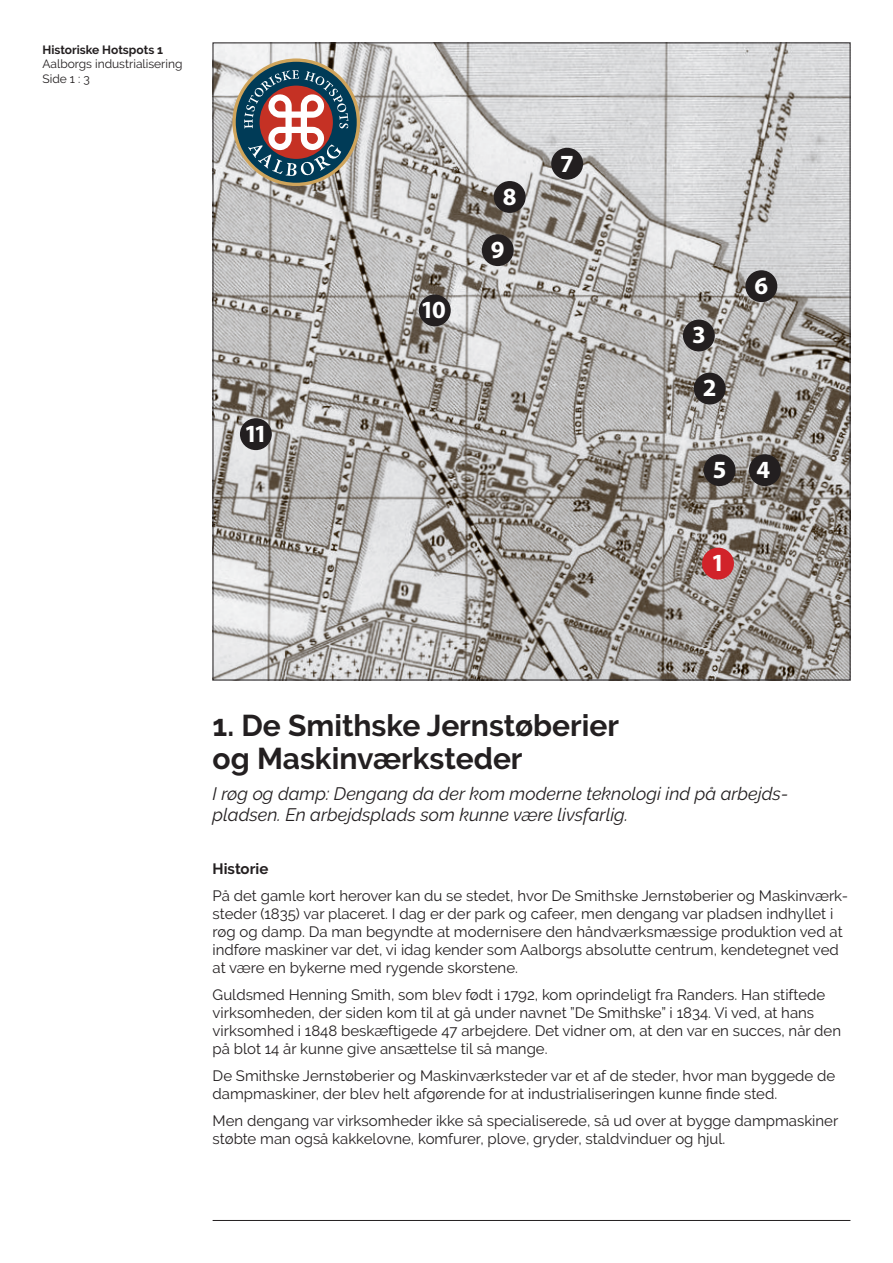
<style>
.page{position:relative;width:893px;height:1263px;background:#fff}
.page>*{position:absolute;margin:0;border:0;box-sizing:border-box;transform-origin:0 0}
.t1{font:700 30px "Raleway";color:#231f20}
.t2{font:24.75px/53.2px "Myriad Variable Concept";color:#fff;text-align:center}
.t3{font:italic 18px "Raleway";color:#231f20}
.t4{font:15px/18px "Raleway";color:#231f20}
.t5{font:700 15px "Raleway";color:#231f20}
.t6{font:12px "Raleway";color:#231f20}
.t7{font:700 12px "Raleway";color:#231f20}
</style>
<div class="page">
<img style="left:215px;top:45px;width:633px;height:633px">
<div style="left:702px;top:548px;width:32px;height:31px;background:#d1232a;border-radius:50%"></div>
<div style="left:694px;top:373px;width:32px;height:31px;background:#231f20;border-radius:50%"></div>
<div style="left:749px;top:454px;width:32px;height:32px;background:#231f20;border-radius:50%"></div>
<div style="left:704px;top:454px;width:31px;height:32px;background:#231f20;border-radius:50%"></div>
<div style="left:683px;top:320px;width:32px;height:31px;background:#231f20;border-radius:50%"></div>
<div style="left:745px;top:270px;width:32px;height:32px;background:#231f20;border-radius:50%"></div>
<div style="left:551px;top:148px;width:32px;height:32px;background:#231f20;border-radius:50%"></div>
<div style="left:494px;top:181px;width:32px;height:32px;background:#231f20;border-radius:50%"></div>
<div style="left:482px;top:234px;width:32px;height:32px;background:#231f20;border-radius:50%"></div>
<div style="left:419px;top:294px;width:32px;height:32px;background:#231f20;border-radius:50%"></div>
<div style="left:240px;top:418px;width:32px;height:32px;background:#231f20;border-radius:50%"></div>
<hr style="left:213px;top:1220px;width:637px;height:1px;background:#231f20">
<svg style="left:232px;top:58px;width:128px;height:128px"></svg>
<div style="left:236px;top:62px;width:121px;height:121px;background:#003b57;border-radius:50%"></div>
<svg style="left:244px;top:70px;width:105px;height:106px"></svg>
<p class="t7" style="left:43px;top:43px;width:122px">Historiske Hotspots 1</p>
<p class="t6" style="left:43px;top:57px;width:142px">Aalborgs industrialisering</p>
<p class="t6" style="left:43px;top:71px;width:49px">Side 1 : 3</p>
<p class="t2" style="left:244px;top:407px;width:25px">11</p>
<p class="t2" style="left:420px;top:283px;width:27px">10</p>
<p class="t2" style="left:491px;top:170px;width:27px">8<br>9</p>
<p class="t2" style="left:560px;top:137px;width:15px">7</p>
<p class="t2" style="left:692px;top:308px;width:15px">3</p>
<p class="t2" style="left:703px;top:361px;width:15px">2</p>
<p class="t2" style="left:754px;top:259px;width:15px">6</p>
<p class="t2" style="left:713px;top:443px;width:59px">5 4</p>
<p class="t2" style="left:711px;top:536px;width:15px">1</p>
<p class="t1" style="left:213px;top:708px;width:408px">1. De Smithske Jernstøberier</p>
<p class="t1" style="left:213px;top:741px;width:311px">og Maskinværksteder</p>
<p class="t3" style="left:213px;top:783px;width:577px">I røg og damp: Dengang da der kom moderne teknologi ind på arbejds-</p>
<p class="t3" style="left:213px;top:805px;width:417px">pladsen. En arbejdsplads som kunne være livsfarlig.</p>
<p class="t5" style="left:213px;top:860px;width:57px">Historie</p>
<p class="t4" style="left:213px;top:886px;width:637px">På det gamle kort herover kan du se stedet, hvor De Smithske Jernstøberier og Maskinværk&shy;steder (1835) var placeret. I dag er der park og cafeer, men dengang var pladsen indhyllet i røg og damp. Da man begyndte at modernisere den håndværksmæssige produktion ved at indføre maskiner var det, vi idag kender som Aalborgs absolutte centrum, kendetegnet ved at være en bykerne med rygende skorstene.</p>
<p class="t4" style="left:213px;top:985px;width:630px">Guldsmed Henning Smith, som blev født i 1792, kom oprindeligt fra Randers. Han stiftede virksomheden, der siden kom til at gå under navnet ”De Smithske” i 1834. Vi ved, at hans virksomhed i 1848 beskæftigede 47 arbejdere. Det vidner om, at den var en succes, når den på blot 14 år kunne give ansættelse til så mange.</p>
<p class="t4" style="left:213px;top:1066px;width:624px">De Smithske Jernstøberier og Maskinværksteder var et af de steder, hvor man byggede de dampmaskiner, der blev helt afgørende for at industrialiseringen kunne finde sted.</p>
<p class="t4" style="left:213px;top:1111px;width:627px">Men dengang var virksomheder ikke så specialiserede, så ud over at bygge dampmaskiner støbte man også kakkelovne, komfurer, plove, gryder, staldvinduer og hjul.</p>
</div>
